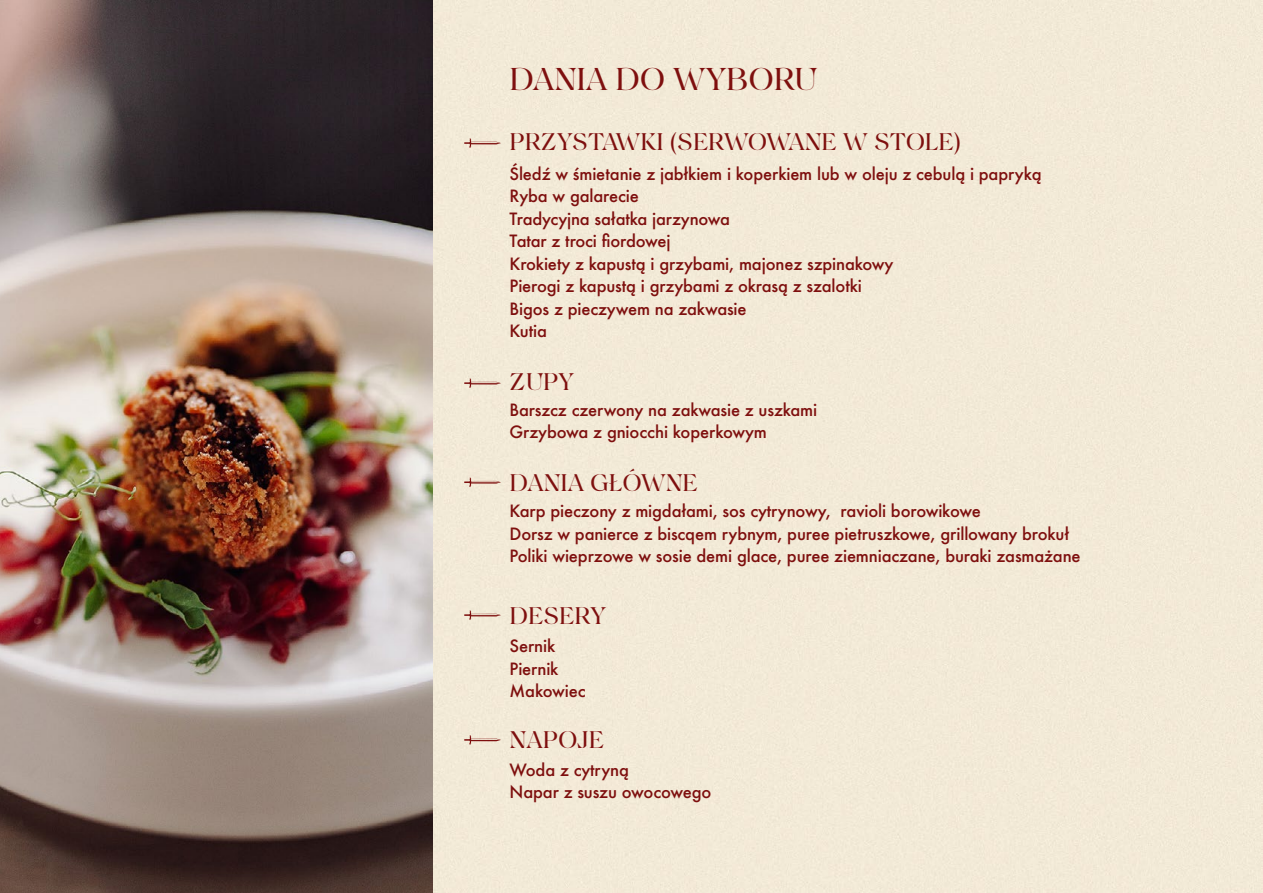
<style>
.page{position:relative;width:1263px;height:893px;background:#fff}
.page>*{position:absolute;margin:0;border:0;box-sizing:border-box;transform-origin:0 0}
.t1{font:31.5px "Amaline";letter-spacing:-.01em;color:#7e0f0e}
.t2{font:24px "Amaline";letter-spacing:-.01em;color:#7e0f0e}
.t3{font:500 16.5px/22.5px "Futura";letter-spacing:-.01em;color:#7e0f0e}
</style>
<div class="page">
<div style="left:432px;top:0;width:831px;height:893px;background:#f2ead7"></div>
<img style="left:0;top:0;width:432px;height:893px">
<svg style="left:464px;top:138px;width:37px;height:10px"></svg>
<svg style="left:464px;top:378px;width:37px;height:10px"></svg>
<svg style="left:464px;top:477px;width:37px;height:10px"></svg>
<svg style="left:464px;top:610px;width:37px;height:10px"></svg>
<svg style="left:464px;top:735px;width:37px;height:10px"></svg>
<h1 class="t1" style="left:510px;top:60px;width:309px">DANIA DO WYBORU</h1>
<h2 class="t2" style="left:510px;top:127px;width:453px">PRZYSTAWKI (SERWOWANE W STOLE)</h2>
<p class="t3" style="left:510px;top:162px;width:533px">Śledź w śmietanie z jabłkiem i koperkiem lub w oleju z cebulą i papryką Ryba w galarecie<br>Tradycyjna sałatka jarzynowa<br>Tatar z troci fiordowej<br>Krokiety z kapustą i grzybami, majonez szpinakowy<br>Pierogi z kapustą i grzybami z okrasą z szalotki<br>Bigos z pieczywem na zakwasie<br>Kutia</p>
<h2 class="t2" style="left:510px;top:367px;width:66px">ZUPY</h2>
<p class="t3" style="left:510px;top:398px;width:309px">Barszcz czerwony na zakwasie z uszkami<br>Grzybowa z gniocchi koperkowym</p>
<h2 class="t2" style="left:510px;top:468px;width:190px">DANIA GŁÓWNE</h2>
<p class="t3" style="left:510px;top:500px;width:573px">Karp pieczony z migdałami, sos cytrynowy, ravioli borowikowe<br>Dorsz w panierce z biscqem rybnym, puree pietruszkowe, grillowany brokuł<br>Poliki wieprzowe w sosie demi glace, puree ziemniaczane, buraki zasmażane</p>
<h2 class="t2" style="left:510px;top:601px;width:98px">DESERY</h2>
<p class="t3" style="left:510px;top:635px;width:77px">Sernik<br>Piernik<br>Makowiec</p>
<h2 class="t2" style="left:510px;top:726px;width:96px">NAPOJE</h2>
<p class="t3" style="left:510px;top:758px;width:203px">Woda z cytryną<br>Napar z suszu owocowego</p>
</div>
